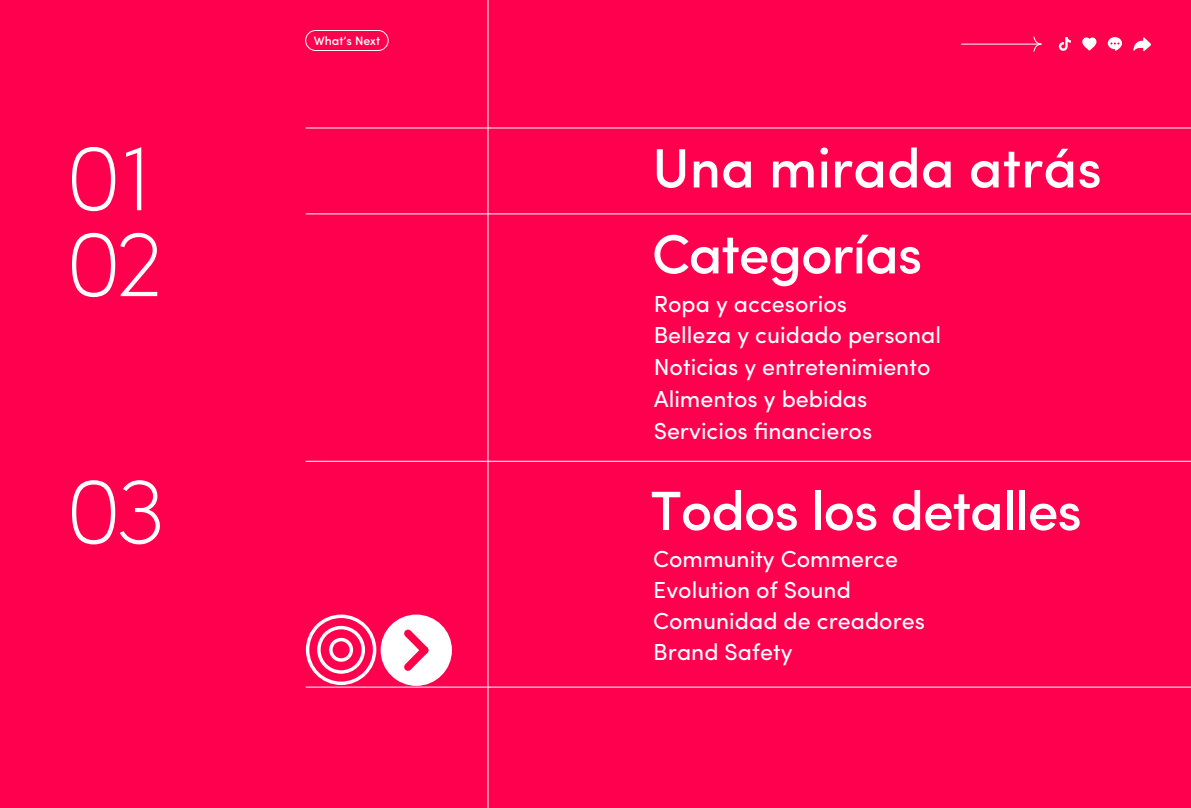
<style>
.page{position:relative;width:1191px;height:808px;background:#ff004f}
.page>*{position:absolute;margin:0;border:0;box-sizing:border-box;transform-origin:0 0}
.t1{font:200 94px "Sofia Pro";color:#fff}
.t2{font:500 55.5px/85.9px "Sofia Pro";color:#fff}
.t3{font:500 55.5px "Sofia Pro";letter-spacing:-.02em;color:#fff}
.t4{font:23.2px/31.8px "Sofia Pro";color:#fff}
.t5{font:500 12.4px "Sofia Pro Soft";color:#fff}
</style>
<div class="page">
<hr style="left:306px;top:128px;width:885px;height:1px;background:#fff">
<hr style="left:306px;top:214px;width:885px;height:1px;background:#fff">
<hr style="left:306px;top:461px;width:885px;height:1px;background:#fff">
<hr style="left:306px;top:687px;width:885px;height:1px;background:#fff">
<svg style="left:1033px;top:36px;width:9px;height:16px"></svg>
<hr style="left:961px;top:44px;width:79px;height:1px;background:#fff">
<svg style="left:1059px;top:37px;width:12px;height:14px"></svg>
<svg style="left:1082px;top:37px;width:14px;height:13px"></svg>
<svg style="left:1107px;top:37px;width:15px;height:14px"></svg>
<svg style="left:1133px;top:37px;width:18px;height:14px"></svg>
<hr style="left:488px;top:0;width:1px;height:808px;background:#fff">
<div style="left:305px;top:30px;width:83px;height:21px;border:1px solid #fff;border-radius:10px"></div>
<svg style="left:306px;top:614px;width:70px;height:71px"></svg>
<div style="left:380px;top:614px;width:72px;height:72px;background:#fff;border-radius:50%"></div>
<svg style="left:404px;top:629px;width:25px;height:42px"></svg>
<h1 class="t1" style="left:65px;top:113px;width:87px">01</h1>
<h1 class="t1" style="left:65px;top:198px;width:100px">02</h1>
<h1 class="t1" style="left:65px;top:446px;width:102px">03</h1>
<p class="t5" style="left:314px;top:32px;width:68px">What’s Next</p>
<h2 class="t2" style="left:652px;top:121px;width:451px">Una mirada atrás<br>Categorías</h2>
<p class="t4" style="left:653px;top:286px;width:289px">Ropa y accesorios<br>Belleza y cuidado personal<br>Noticias y entretenimiento<br>Alimentos y bebidas<br>Servicios financieros</p>
<h2 class="t3" style="left:650px;top:469px;width:433px">Todos los detalles</h2>
<p class="t4" style="left:653px;top:541px;width:273px;line-height:31.1px">Community Commerce<br>Evolution of Sound<br>Comunidad de creadores<br>Brand Safety</p>
</div>
